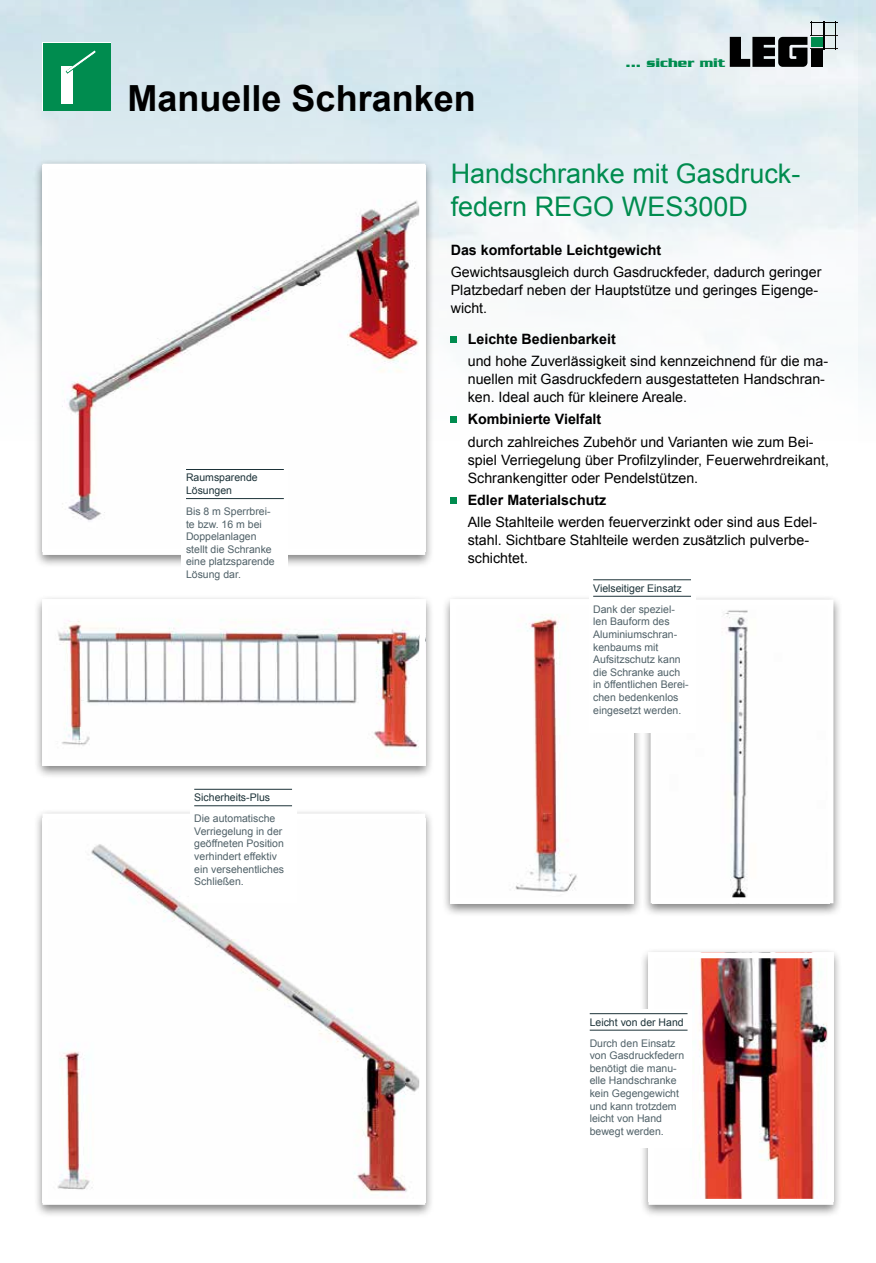
<style>
.page{position:relative;width:876px;height:1263px;background:#fff}
.page>*{position:absolute;margin:0;border:0;box-sizing:border-box;transform-origin:0 0}
.t1{font:700 36px "Arial";color:#000}
.t2{font:27px/32.4px "Arial";color:#008c4f}
.t3{font:14.25px/18px "Arial";color:#000}
.t4{font:700 14.25px "Arial";color:#000}
.t5{font:700 13.5px "Serpentine";color:#008c4f}
.t6{font:10.5px/12.6px "Arial";color:#506168}
.t7{font:10.5px/12.6px "Arial";color:#1c3238}
</style>
<div class="page">
<img style="left:0;top:0;width:876px;height:423px">
<svg style="left:730px;top:21px;width:108px;height:46px;background:#7f8485"></svg>
<div style="left:811px;top:37px;width:11px;height:10px;background:#008c4f"></div>
<div style="left:43px;top:43px;width:68px;height:68px;background:#008c4f"></div>
<div style="left:62px;top:66px;width:11px;height:38px;background:#fff"></div>
<svg style="left:66px;top:51px;width:30px;height:22px"></svg>
<div style="left:34px;top:159px;width:400px;height:409px;background:#000;opacity:.5"></div>
<img style="left:50px;top:171px;width:368px;height:377px">
<div style="left:34px;top:809px;width:400px;height:409px;background:#000;opacity:.5"></div>
<img style="left:50px;top:821px;width:368px;height:377px">
<div style="left:642px;top:595px;width:200px;height:322px;background:#000;opacity:.5"></div>
<img style="left:658px;top:607px;width:168px;height:289px">
<svg style="left:451px;top:336px;width:6px;height:6px"></svg>
<div style="left:451px;top:416px;width:6px;height:7px;background:#008c4f"></div>
<svg style="left:451px;top:497px;width:6px;height:6px"></svg>
<div style="left:34px;top:595px;width:400px;height:184px;background:#000;opacity:.5"></div>
<img style="left:50px;top:607px;width:368px;height:151px">
<div style="left:639px;top:947px;width:203px;height:271px;background:#000;opacity:.5"></div>
<img style="left:655px;top:959px;width:171px;height:239px">
<div style="left:648px;top:952px;width:185px;height:253px;border:6px solid #fff"></div>
<div style="left:190px;top:785px;width:106px;height:118px;background:#fff"></div>
<hr style="left:194px;top:789px;width:98px;height:1px;background:#1c3238">
<hr style="left:194px;top:805px;width:98px;height:1px;background:#1c3238">
<div style="left:182px;top:465px;width:106px;height:126px;background:#fff"></div>
<hr style="left:186px;top:469px;width:98px;height:1px;background:#1c3238">
<hr style="left:186px;top:498px;width:98px;height:1px;background:#1c3238">
<div style="left:442px;top:595px;width:201px;height:322px;background:#000;opacity:.5"></div>
<img style="left:458px;top:607px;width:169px;height:289px">
<div style="left:585px;top:1009px;width:107px;height:139px;background:#fff"></div>
<hr style="left:590px;top:1013px;width:97px;height:1px;background:#1c3238">
<hr style="left:590px;top:1030px;width:97px;height:1px;background:#1c3238">
<div style="left:589px;top:575px;width:106px;height:157px;background:#fff"></div>
<hr style="left:593px;top:579px;width:98px;height:1px;background:#1c3238">
<hr style="left:593px;top:596px;width:98px;height:1px;background:#1c3238">
<h1 class="t1" style="left:128px;top:74px;width:350px">Manuelle Schranken</h1>
<p class="t5" style="left:625px;top:55px;width:102px">... sicher mit</p>
<p class="t7" style="left:186px;top:471px;width:73px">Raumsparende<br>Lösungen</p>
<p class="t6" style="left:186px;top:505px;width:90px">Bis 8 m Sperrbrei&shy;te bzw. 16 m bei<br>Doppelanlagen stellt die Schranke eine platzsparende<br>Lösung dar.</p>
<p class="t7" style="left:194px;top:791px;width:77px">Sicherheits-Plus</p>
<p class="t6" style="left:194px;top:812px;width:91px">Die automatische<br>Verriegelung in der geöffneten Position verhindert effektiv ein versehentliches<br>Schließen.</p>
<h2 class="t2" style="left:451px;top:158px;width:351px">Handschranke mit Gasdruck&shy;federn REGO WES300D</h2>
<p class="t4" style="left:451px;top:240px;width:212px">Das komfortable Leichtgewicht</p>
<p class="t3" style="left:451px;top:263px;width:372px">Gewichtsausgleich durch Gasdruckfeder, dadurch geringer<br>Platzbedarf neben der Hauptstütze und geringes Eigenge&shy;wicht.</p>
<p class="t4" style="left:468px;top:329px;width:150px">Leichte Bedienbarkeit</p>
<p class="t3" style="left:468px;top:352px;width:362px">und hohe Zuverlässigkeit sind kennzeichnend für die ma&shy;nuellen mit Gasdruckfedern ausgestatteten Handschran&shy;ken. Ideal auch für kleinere Areale.</p>
<p class="t4" style="left:468px;top:410px;width:135px">Kombinierte Vielfalt</p>
<p class="t3" style="left:468px;top:433px;width:363px">durch zahlreiches Zubehör und Varianten wie zum Bei&shy;spiel Verriegelung über Profilzylinder, Feuerwehrdreikant,<br>Schrankengitter oder Pendelstützen.</p>
<p class="t4" style="left:468px;top:490px;width:140px">Edler Materialschutz</p>
<p class="t3" style="left:468px;top:513px;width:351px">Alle Stahlteile werden feuerverzinkt oder sind aus Edel&shy;stahl. Sichtbare Stahlteile werden zusätzlich pulverbe&shy;schichtet.</p>
<p class="t7" style="left:593px;top:582px;width:90px">Vielseitiger Einsatz</p>
<p class="t6" style="left:593px;top:603px;width:97px">Dank der speziel&shy;len Bauform des<br>Aluminiumschran&shy;kenbaums mit<br>Aufsitzschutz kann die Schranke auch in öffentlichen Berei&shy;chen bedenkenlos eingesetzt werden.</p>
<p class="t7" style="left:590px;top:1016px;width:95px">Leicht von der Hand</p>
<p class="t6" style="left:590px;top:1037px;width:96px">Durch den Einsatz von Gasdruckfedern benötigt die manu&shy;elle Handschranke kein Gegengewicht und kann trotzdem leicht von Hand bewegt werden.</p>
</div>
